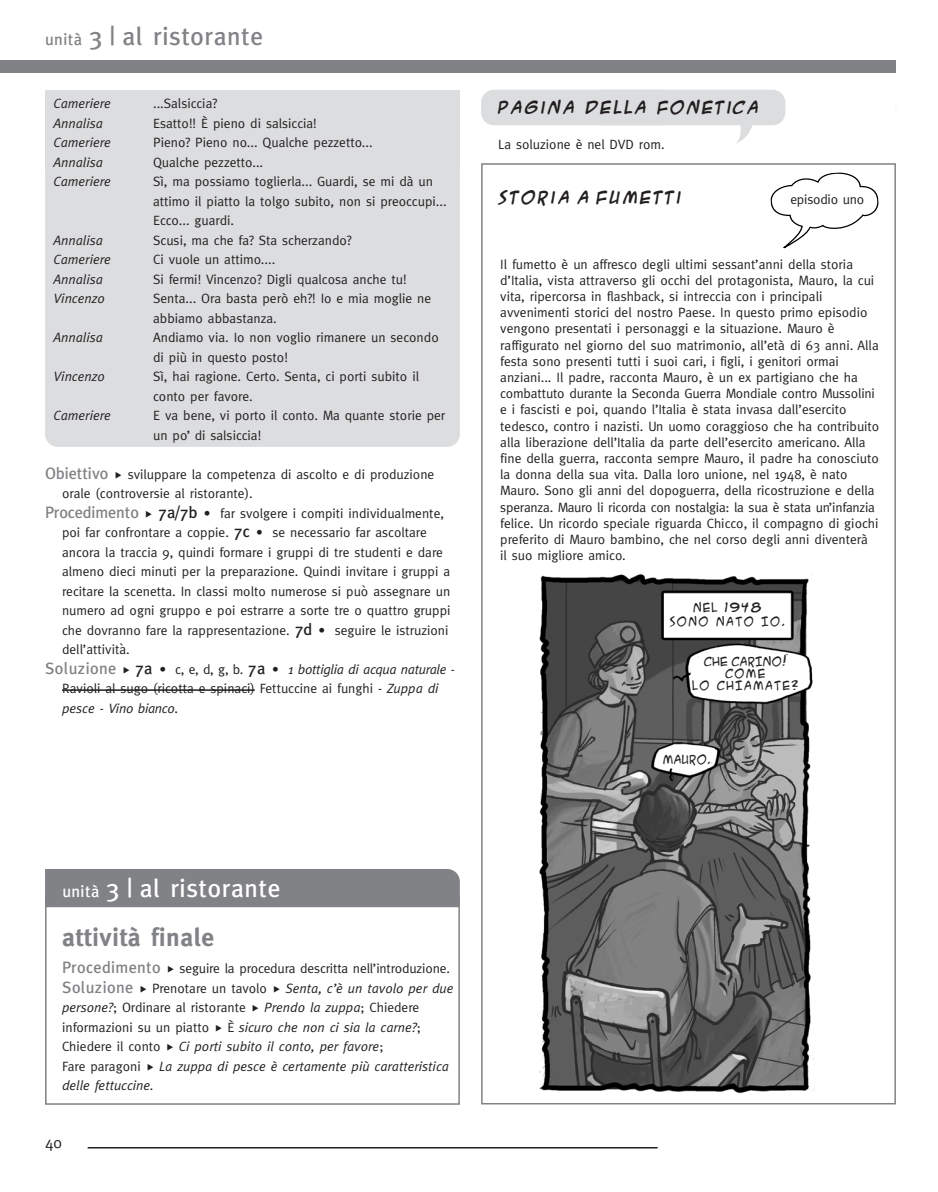
<style>
.page{position:relative;width:938px;height:1192px;background:#fff}
.page>*{position:absolute;margin:0;border:0;box-sizing:border-box;transform-origin:0 0}
.t1{font:500 25.5px "Meta";letter-spacing:.025em;color:#808285}
.t2{font:500 25.5px "Meta";letter-spacing:.025em;color:#fff}
.t3{font:700 25.5px "Meta";letter-spacing:.025em;color:#808285}
.t4{font:15.75px "Meta";color:#231f20}
.t5{font:700 15px "ACME Secret Agent";letter-spacing:.105em;color:#231f20}
.t6{font:13.5px/16.2px "Meta";color:#231f20}
.t7{font:italic 13.5px "Meta";color:#231f20}
.t8{font:italic 13.5px "Meta";letter-spacing:-.02em;color:#231f20}
.t9{font:12px/12px "ACME Secret Agent";letter-spacing:.085em;color:#231f20;text-align:center}
.s1{font-size:16.5px}
.s2{font-weight:500;font-size:16.5px;color:#808285}
.s3{font-weight:500;font-size:16.5px}
.s4{font-style:italic}
.s5{font-family:"Lucida Grande"}
.s6{font-weight:500;font-style:normal;font-size:16.5px;color:#808285}
.s7{font-weight:500;font-style:normal;font-size:16.5px}
.s8{font-style:normal}
</style>
<div class="page">
<div style="left:45px;top:91px;width:414px;height:79px;background:#dcdddf"></div>
<div style="left:45px;top:136px;width:415px;height:311px;background:#dcdddf;border-radius:13px"></div>
<hr style="left:88px;top:1147px;width:569px;height:1px;background:#231f20">
<hr style="left:62px;top:689px;width:193px;height:2px;background:#231f20">
<div style="left:0;top:60px;width:895px;height:13px;background:#808285"></div>
<svg style="left:770px;top:172px;width:109px;height:77px"></svg>
<div style="left:481px;top:163px;width:414px;height:941px;border:2px solid #808285"></div>
<div style="left:45px;top:895px;width:415px;height:210px;border:2px solid #808285"></div>
<div style="left:45px;top:869px;width:415px;height:38px;background:#808285"></div>
<svg style="left:481px;top:90px;width:305px;height:54px"></svg>
<img style="left:539px;top:574px;width:275px;height:520px">
<div style="left:667px;top:599px;width:120px;height:37px;background:#fff"></div>
<svg style="left:690px;top:652px;width:111px;height:47px"></svg>
<svg style="left:655px;top:751px;width:57px;height:16px"></svg>
<h1 class="t1" style="left:45px;top:27px;width:219px"><span class="s1">unità</span> 3 | al ristorante</h1>
<p class="t7" style="left:54px;top:99px;width:59px">Cameriere</p>
<p class="t6" style="left:153px;top:97px;width:66px">...Salsiccia?</p>
<p class="t7" style="left:54px;top:118px;width:51px">Annalisa</p>
<p class="t6" style="left:153px;top:116px;width:165px">Esatto!! È pieno di salsiccia!</p>
<p class="t7" style="left:54px;top:138px;width:59px">Cameriere</p>
<p class="t6" style="left:153px;top:136px;width:221px">Pieno? Pieno no... Qualche pezzetto...</p>
<p class="t7" style="left:54px;top:157px;width:51px">Annalisa</p>
<p class="t6" style="left:153px;top:155px;width:112px">Qualche pezzetto...</p>
<p class="t7" style="left:54px;top:177px;width:59px">Cameriere</p>
<p class="t6" style="left:153px;top:173px;width:295px;line-height:19.5px">Sì, ma possiamo toglierla... Guardi, se mi dà un attimo il piatto la tolgo subito, non si preoccupi...<br>Ecco... guardi.</p>
<p class="t7" style="left:54px;top:235px;width:51px">Annalisa</p>
<p class="t6" style="left:153px;top:233px;width:200px">Scusi, ma che fa? Sta scherzando?</p>
<p class="t7" style="left:54px;top:255px;width:59px">Cameriere</p>
<p class="t6" style="left:153px;top:253px;width:124px">Ci vuole un attimo....</p>
<p class="t7" style="left:54px;top:274px;width:51px">Annalisa</p>
<p class="t6" style="left:153px;top:272px;width:255px">Si fermi! Vincenzo? Digli qualcosa anche tu!</p>
<p class="t7" style="left:54px;top:294px;width:53px">Vincenzo</p>
<p class="t6" style="left:153px;top:290px;width:279px;line-height:19.5px">Senta... Ora basta però eh?! Io e mia moglie ne abbiamo abbastanza.</p>
<p class="t7" style="left:54px;top:333px;width:51px">Annalisa</p>
<p class="t6" style="left:153px;top:329px;width:287px;line-height:19.5px">Andiamo via. Io non voglio rimanere un secondo di più in questo posto!</p>
<p class="t7" style="left:54px;top:372px;width:53px">Vincenzo</p>
<p class="t6" style="left:153px;top:368px;width:267px;line-height:19.5px">Sì, hai ragione. Certo. Senta, ci porti subito il conto per favore.</p>
<p class="t7" style="left:54px;top:411px;width:59px">Cameriere</p>
<p class="t6" style="left:153px;top:407px;width:294px;line-height:19.5px">E va bene, vi porto il conto. Ma quante storie per un po’ di salsiccia!</p>
<p class="t6" style="left:45px;top:467px;width:391px"><span class="s2">Obiettivo</span> sviluppare la competenza di ascolto e di produzione</p>
<p class="t6" style="left:62px;top:487px;width:192px">orale (controversie al ristorante).</p>
<p class="t6" style="left:45px;top:506px;width:400px"><span class="s2">Procedimento</span> <span class="s3">7a/7b</span> <span class="s4">•</span> far svolgere i compiti individualmente,</p>
<p class="t6" style="left:62px;top:526px;width:366px">poi far confrontare a coppie. <span class="s3">7c</span> <span class="s4">•</span> se necessario far ascoltare</p>
<p class="t6" style="left:62px;top:545px;width:382px">ancora la traccia 9, quindi formare i gruppi di tre studenti e dare</p>
<p class="t6" style="left:62px;top:565px;width:389px">almeno dieci minuti per la preparazione. Quindi invitare i gruppi a</p>
<p class="t6" style="left:62px;top:584px;width:389px">recitare la scenetta. In classi molto numerose si puo<span class="s5">̀</span>assegnare un</p>
<p class="t6" style="left:62px;top:604px;width:390px">numero ad ogni gruppo e poi estrarre a sorte tre o quattro gruppi</p>
<p class="t6" style="left:62px;top:623px;width:388px">che dovranno fare la rappresentazione. <span class="s3">7d</span> <span class="s4">•</span> seguire le istruzioni</p>
<p class="t6" style="left:62px;top:643px;width:72px">dell’attivita<span class="s5">̀</span>.</p>
<p class="t8" style="left:45px;top:664px;width:411px"><span class="s6">Soluzione</span> <span class="s7">7a</span> • <span class="s8">c, e, d, g, b.</span> <span class="s7">7a</span> • 1 bottiglia di acqua naturale <span class="s8">-</span></p>
<p class="t6" style="left:62px;top:682px;width:378px">Ravioli al sugo (ricotta e spinaci) Fettuccine ai funghi - <span class="s4">Zuppa di</span></p>
<p class="t8" style="left:62px;top:703px;width:117px">pesce <span class="s8">-</span> Vino bianco<span class="s8">.</span></p>
<p class="t5" style="left:498px;top:99px;width:263px">PAGINA DELLA FONETICA</p>
<p class="t6" style="left:498px;top:137px;width:168px">La soluzione è nel DVD rom.</p>
<p class="t5" style="left:498px;top:189px;width:185px">STORIA A FUMETTI</p>
<p class="t6" style="left:790px;top:192px;width:75px">episodio uno</p>
<p class="t6" style="left:500px;top:257px;width:380px">Il fumetto è un affresco degli ultimi sessant’anni della storia d’Italia, vista attraverso gli occhi del protagonista, Mauro, la cui vita, ripercorsa in flashback, si intreccia con i principali avvenimenti storici del nostro Paese. In questo primo episodio vengono presentati i personaggi e la situazione. Mauro è raffigurato nel giorno del suo matrimonio, all’età di 63 anni. Alla festa sono presenti tutti i suoi cari, i figli, i genitori ormai anziani... Il padre, racconta Mauro, è un ex partigiano che ha combattuto durante la Seconda Guerra Mondiale contro Mussolini e i fascisti e poi, quando l’Italia è stata invasa dall’esercito tedesco, contro i nazisti. Un uomo coraggioso che ha contribuito alla liberazione dell’Italia da parte dell’esercito americano. Alla fine della guerra, racconta sempre Mauro, il padre ha conosciuto la donna della sua vita. Dalla loro unione, nel 1948, è nato Mauro. Sono gli anni del dopoguerra, della ricostruzione e della speranza. Mauro li ricorda con nostalgia: la sua è stata un’infanzia felice. Un ricordo speciale riguarda Chicco, il compagno di giochi preferito di Mauro bambino, che nel corso degli anni diventerà<br>il suo migliore amico.</p>
<p class="t9" style="left:669px;top:602px;width:117px;line-height:13.5px">NEL 1948<br>SONO NATO IO.</p>
<p class="t9" style="left:692px;top:656px;width:108px">CHE CARINO!<br>COME<br>LO CHIAMATE?</p>
<p class="t9" style="left:662px;top:754px;width:50px">MAURO.</p>
<h1 class="t2" style="left:62px;top:878px;width:219px"><span class="s1">unità</span> 3 | al ristorante</h1>
<h1 class="t3" style="left:62px;top:927px;width:154px">attività finale</h1>
<p class="t6" style="left:62px;top:960px;width:389px;line-height:19.5px"><span class="s2">Procedimento</span> seguire la procedura descritta nell’introduzione.<br><span class="s2">Soluzione</span> Prenotare un tavolo</p>
<p class="t7" style="left:285px;top:983px;width:170px">Senta, c’è un tavolo per due</p>
<p class="t6" style="left:62px;top:1001px;width:185px"><span class="s4">persone?</span>; Ordinare al ristorante</p>
<p class="t7" style="left:264px;top:1003px;width:157px">Prendo la zuppa<span class="s8">; Chiedere</span></p>
<p class="t6" style="left:62px;top:1020px;width:148px">informazioni su un piatto</p>
<p class="t7" style="left:227px;top:1022px;width:195px"><span class="s8">È</span> sicuro che non ci sia la carne?<span class="s8">;</span></p>
<p class="t6" style="left:62px;top:1040px;width:100px">Chiedere il conto</p>
<p class="t7" style="left:179px;top:1042px;width:206px">Ci porti subito il conto, per favore<span class="s8">;</span></p>
<p class="t6" style="left:62px;top:1059px;width:80px">Fare paragoni</p>
<p class="t7" style="left:159px;top:1061px;width:291px">La zuppa di pesce è certamente più caratteristica</p>
<p class="t7" style="left:62px;top:1081px;width:93px">delle fettuccine.</p>
<p class="t4" style="left:45px;top:1136px;width:18px">40</p>
</div>
